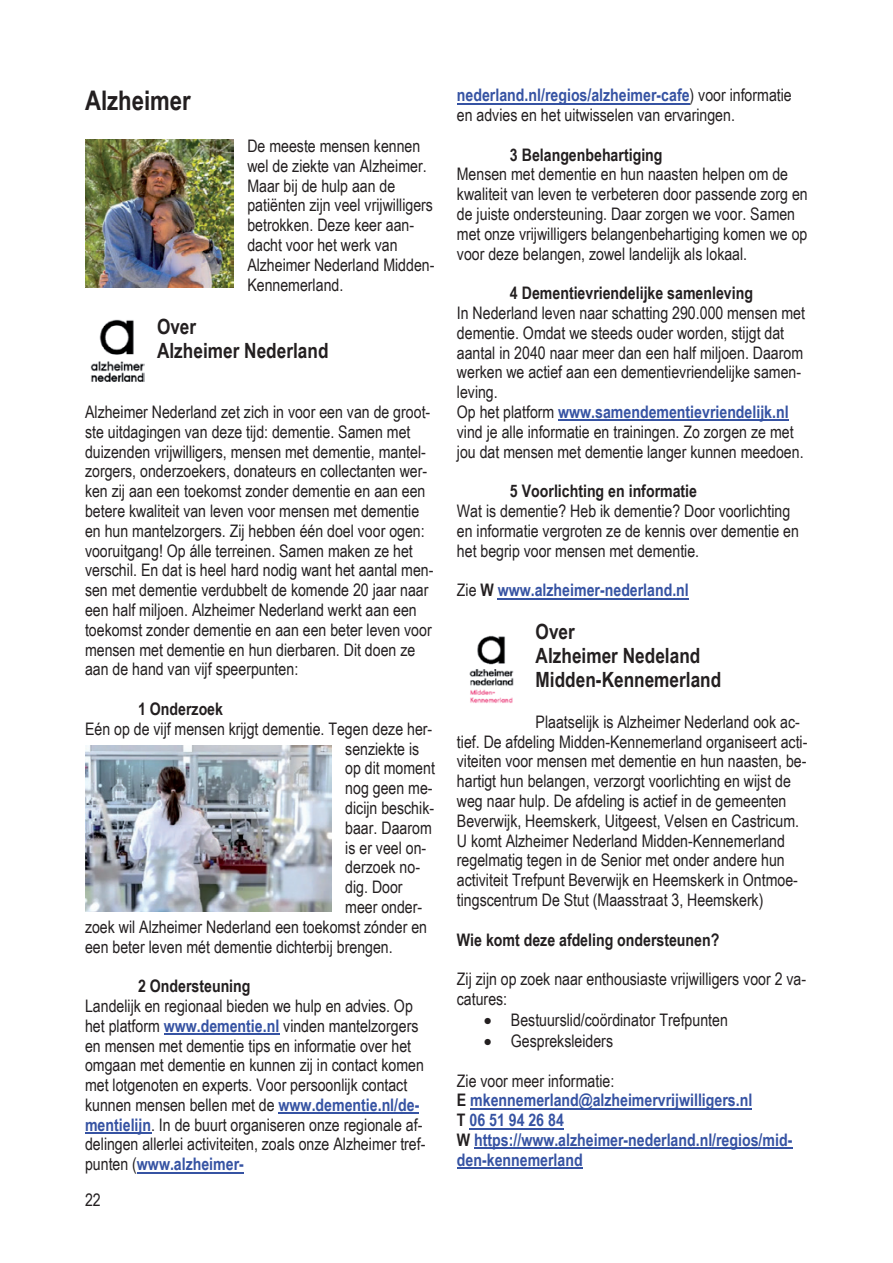
<style>
.page{position:relative;width:893px;height:1263px;background:#fff}
.page>*{position:absolute;margin:0;border:0;box-sizing:border-box;transform-origin:0 0}
.t1{font:700 27px "Arial Narrow";color:#231f20}
.t2{font:700 21px/24px "Arial Narrow";color:#231f20}
.t3{font:17.25px/19.8px "Arial Narrow";color:#231f20}
.t4{font:700 17.25px/19.8px "Arial Narrow";color:#3653a3}
.t5{font:700 17.25px "Arial Narrow";color:#231f20}
.s1{font-weight:700;color:#3653a3}
.s2{font-weight:400;color:#231f20}
.s3{color:#231f20}
</style>
<div class="page">
<hr style="left:164px;top:1033px;width:115px;height:2px;background:#3653a3">
<hr style="left:279px;top:1112px;width:140px;height:2px;background:#3653a3">
<hr style="left:85px;top:1132px;width:66px;height:2px;background:#3653a3">
<hr style="left:137px;top:1172px;width:107px;height:1px;background:#3653a3">
<hr style="left:457px;top:103px;width:233px;height:1px;background:#3653a3">
<hr style="left:558px;top:420px;width:231px;height:1px;background:#3653a3">
<hr style="left:498px;top:598px;width:191px;height:1px;background:#3653a3">
<hr style="left:470px;top:1108px;width:282px;height:1px;background:#3653a3">
<hr style="left:469px;top:1128px;width:95px;height:1px;background:#3653a3">
<hr style="left:474px;top:1148px;width:318px;height:1px;background:#3653a3">
<hr style="left:457px;top:1167px;width:126px;height:2px;background:#3653a3">
<img style="left:469px;top:635px;width:45px;height:68px">
<img style="left:90px;top:320px;width:54px;height:61px">
<img style="left:85px;top:746px;width:247px;height:165px">
<img style="left:85px;top:139px;width:149px;height:149px">
<h1 class="t1" style="left:85px;top:80px;width:107px">Alzheimer</h1>
<p class="t3" style="left:247px;top:135px;width:189px">De meeste mensen kennen wel de ziekte van Alzheimer.<br>Maar bij de hulp aan de patiënten zijn veel vrijwilligers betrokken. Deze keer aan&shy;dacht voor het werk van<br>Alzheimer Nederland Midden-<br>Kennemerland.</p>
<p class="t2" style="left:157px;top:313px;width:173px">Over<br>Alzheimer Nederland</p>
<p class="t3" style="left:85px;top:401px;width:350px">Alzheimer Nederland zet zich in voor een van de groot&shy;ste uitdagingen van deze tijd: dementie. Samen met duizenden vrijwilligers, mensen met dementie, mantel&shy;zorgers, onderzoekers, donateurs en collectanten wer&shy;ken zij aan een toekomst zonder dementie en aan een betere kwaliteit van leven voor mensen met dementie en hun mantelzorgers. Zij hebben één doel voor ogen: vooruitgang! Op álle terreinen. Samen maken ze het verschil. En dat is heel hard nodig want het aantal men&shy;sen met dementie verdubbelt de komende 20 jaar naar een half miljoen. Alzheimer Nederland werkt aan een toekomst zonder dementie en aan een beter leven voor mensen met dementie en hun dierbaren. Dit doen ze aan de hand van vijf speerpunten:</p>
<p class="t5" style="left:138px;top:696px;width:86px">1 Onderzoek</p>
<p class="t3" style="left:85px;top:718px;width:349px">Eén op de vijf mensen krijgt dementie. Tegen deze her-</p>
<p class="t3" style="left:345px;top:738px;width:75px">senziekte is</p>
<p class="t3" style="left:345px;top:758px;width:91px">op dit moment</p>
<p class="t3" style="left:345px;top:777px;width:89px">nog geen me-</p>
<p class="t3" style="left:345px;top:797px;width:90px">dicijn beschik-</p>
<p class="t3" style="left:345px;top:817px;width:88px">baar. Daarom</p>
<p class="t3" style="left:345px;top:837px;width:83px">is er veel on-</p>
<p class="t3" style="left:345px;top:857px;width:76px">derzoek no-</p>
<p class="t3" style="left:345px;top:876px;width:59px">dig. Door</p>
<p class="t3" style="left:345px;top:896px;width:79px">meer onder-</p>
<p class="t3" style="left:85px;top:916px;width:344px">zoek wil Alzheimer Nederland een toekomst zónder en</p>
<p class="t3" style="left:85px;top:936px;width:309px">een beter leven mét dementie dichterbij brengen.</p>
<p class="t5" style="left:138px;top:973px;width:114px">2 Ondersteuning</p>
<p class="t3" style="left:85px;top:995px;width:342px">Landelijk en regionaal bieden we hulp en advies. Op het platform <span class="s1">www.dementie.nl</span> vinden mantelzorgers en mensen met dementie tips en informatie over het omgaan met dementie en kunnen zij in contact komen met lotgenoten en experts. Voor persoonlijk contact kunnen mensen bellen met de <span class="s1">www.dementie.nl/de&shy;mentielijn</span>. In de buurt organiseren onze regionale af&shy;delingen allerlei activiteiten, zoals onze Alzheimer tref&shy;punten (<span class="s1">www.alzheimer-</span></p>
<p class="t3" style="left:85px;top:1189px;width:17px">22</p>
<p class="t3" style="left:457px;top:85px;width:336px"><span class="s1">nederland.nl/regios/alzheimer-cafe</span>) voor informatie en advies en het uitwisselen van ervaringen.</p>
<p class="t5" style="left:510px;top:142px;width:154px">3 Belangenbehartiging</p>
<p class="t3" style="left:457px;top:164px;width:352px">Mensen met dementie en hun naasten helpen om de kwaliteit van leven te verbeteren door passende zorg en de juiste ondersteuning. Daar zorgen we voor. Samen met onze vrijwilligers belangenbehartiging komen we op voor deze belangen, zowel landelijk als lokaal.</p>
<p class="t5" style="left:510px;top:280px;width:245px">4 Dementievriendelijke samenleving</p>
<p class="t3" style="left:457px;top:302px;width:350px">In Nederland leven naar schatting 290.000 mensen met dementie. Omdat we steeds ouder worden, stijgt dat aantal in 2040 naar meer dan een half miljoen. Daarom werken we actief aan een dementievriendelijke samen&shy;leving.<br>Op het platform <span class="s1">www.samendementievriendelijk.nl </span>vind je alle informatie en trainingen. Zo zorgen ze met jou dat mensen met dementie langer kunnen meedoen.</p>
<p class="t5" style="left:510px;top:478px;width:189px">5 Voorlichting en informatie</p>
<p class="t3" style="left:457px;top:500px;width:344px">Wat is dementie? Heb ik dementie? Door voorlichting en informatie vergroten ze de kennis over dementie en het begrip voor mensen met dementie.</p>
<p class="t4" style="left:457px;top:579px;width:233px"><span class="s2">Zie</span> <span class="s3">W</span> www.alzheimer-nederland.nl</p>
<p class="t2" style="left:536px;top:619px;width:187px">Over<br>Alzheimer Nedeland<br>Midden-Kennemerland</p>
<p class="t3" style="left:457px;top:711px;width:352px;text-indent:79px">Plaatselijk is Alzheimer Nederland ook ac&shy;tief. De afdeling Midden-Kennemerland organiseert acti&shy;viteiten voor mensen met dementie en hun naasten, be&shy;hartigt hun belangen, verzorgt voorlichting en wijst de weg naar hulp. De afdeling is actief in de gemeenten Beverwijk, Heemskerk, Uitgeest, Velsen en Castricum.<br>U komt Alzheimer Nederland Midden-Kennemerland regelmatig tegen in de Senior met onder andere hun activiteit Trefpunt Beverwijk en Heemskerk in Ontmoe&shy;tingscentrum De Stut (Maasstraat 3, Heemskerk)</p>
<p class="t5" style="left:457px;top:926px;width:264px">Wie komt deze afdeling ondersteunen?</p>
<p class="t3" style="left:457px;top:968px;width:351px">Zij zijn op zoek naar enthousiaste vrijwilligers voor 2 va&shy;catures:</p>
<p class="t3" style="left:484px;top:1009px;width:245px">• Bestuurslid/coördinator Trefpunten</p>
<p class="t3" style="left:484px;top:1030px;width:131px">• Gespreksleiders</p>
<p class="t4" style="left:457px;top:1070px;width:337px"><span class="s2">Zie voor meer informatie:<br></span><span class="s3">E</span> mkennemerland@alzheimervrijwilligers.nl<br><span class="s3">T</span> 06 51 94 26 84<br><span class="s3">W</span> https://www.alzheimer-nederland.nl/regios/mid&shy;den-kennemerland</p>
</div>
